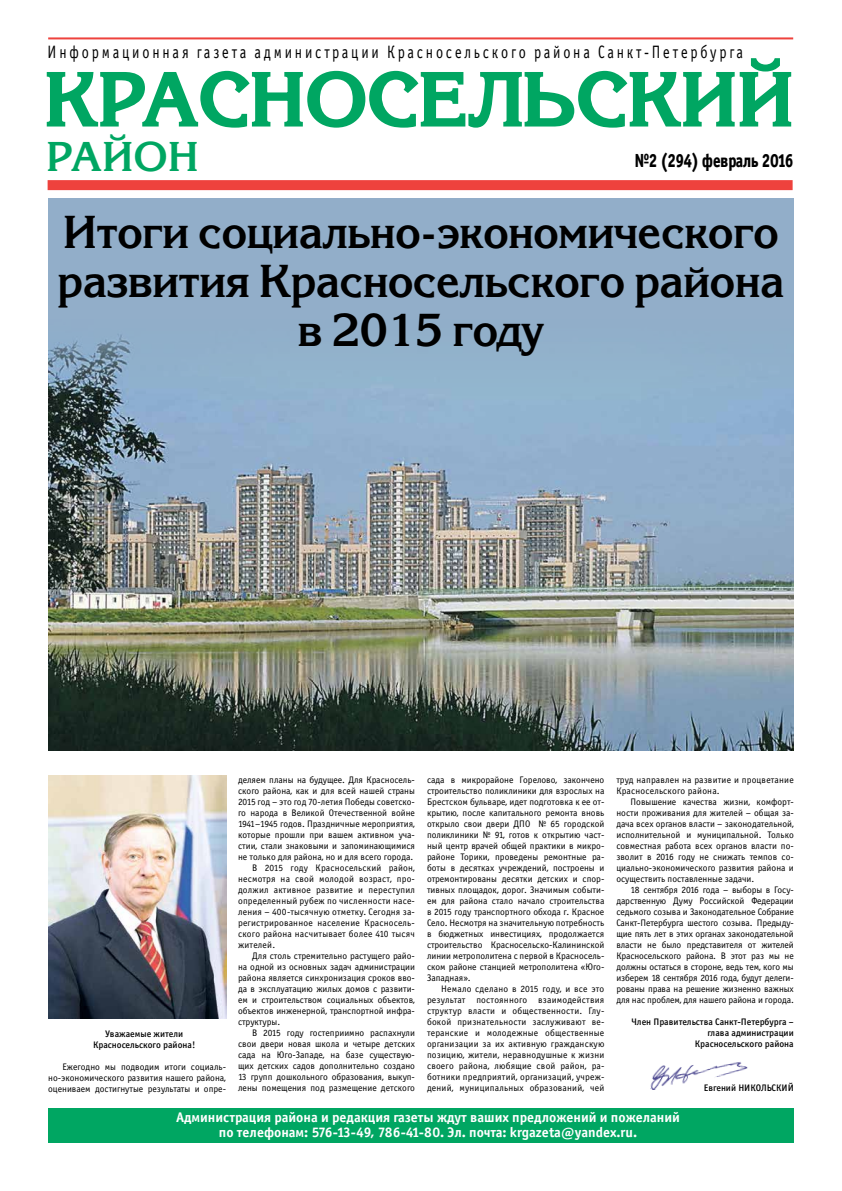
<style>
.page{position:relative;width:842px;height:1191px;background:#fff}
.page>*{position:absolute;margin:0;border:0;box-sizing:border-box;transform-origin:0 0}
.t1{font:700 75px "Korinna C";color:#00a662}
.t2{font:700 46px/49px "Korinna C";letter-spacing:-.02em;color:#000;text-align:center}
.t3{font:700 41.5px "Korinna C";color:#00a662}
.t4{font:19px "Officina Sans Extra Bold C";color:#000;scale:.79 1}
.t5{font:18px "Officina Sans Book C";letter-spacing:.2em;color:#000;scale:.79 1}
.t6{font:14px/15px "Officina Sans Bold C";color:#fff;text-align:center}
.t7{font:9.5px/11px "Officina Sans Book C";color:#000;text-align:justify}
.t8{font:9.5px/11px "Officina Sans Book C";letter-spacing:.02em;color:#000}
.t9{font:9.5px/11px "Officina Sans Medium C";color:#000;text-align:center}
</style>
<div class="page">
<hr style="left:48px;top:37px;width:745px;height:2px;background:#ee423d">
<div style="left:48px;top:180px;width:745px;height:10px;background:#ee423d"></div>
<svg style="left:46px;top:58px;width:746px;height:70px"></svg>
<div style="left:48px;top:1108px;width:746px;height:34px;background:#00a662"></div>
<img style="left:650px;top:1062px;width:98px;height:28px">
<div style="left:48px;top:198px;width:746px;height:552px;background:#92aec9"></div>
<img style="left:48px;top:334px;width:746px;height:416px">
<img style="left:48px;top:776px;width:178px;height:242px">
<h3 class="t5" style="left:48px;top:43px;width:882px">Информационная газета администрации красносельского района санкт-петербурга</h3>
<h1 class="t1" style="left:44px;top:55px;width:751px">Красносельский</h1>
<h3 class="t3" style="left:46px;top:132px;width:154px">район</h3>
<h3 class="t4" style="left:635px;top:149px;width:202px">№2 (294) февраль 2016</h3>
<h2 class="t2" style="left:57px;top:207px;width:729px">Итоги социально-экономического развития Красносельского района в 2015 году</h2>
<p class="t9" style="left:93px;top:1028px;width:104px">Уважаемые жители<br>Красносельского района!</p>
<p class="t7" style="left:48px;top:1061px;width:179px;text-indent:14px">Ежегодно мы подводим итоги социаль&shy;но-экономического развития нашего района, оцениваем достигнутые результаты и опре-</p>
<p class="t7" style="left:238px;top:774px;width:178px">деляем планы на будущее. Для Красносель-</p>
<p class="t7" style="left:238px;top:785px;width:178px">ского района, как и для всей нашей страны</p>
<p class="t7" style="left:238px;top:796px;width:178px">2015 год – это год 70-летия Победы советско-</p>
<p class="t7" style="left:238px;top:807px;width:178px">го народа в Великой Отечественной войне</p>
<p class="t7" style="left:238px;top:818px;width:178px">1941–1945 годов. Праздничные мероприятия,</p>
<p class="t7" style="left:238px;top:829px;width:178px">которые прошли при вашем активном уча-</p>
<p class="t7" style="left:238px;top:840px;width:178px">стии, стали знаковыми и запоминающимися</p>
<p class="t7" style="left:238px;top:851px;width:177px">не только для района, но и для всего города.</p>
<p class="t8" style="left:252px;top:862px;width:164px">В 2015 году Красносельский район,</p>
<p class="t8" style="left:238px;top:873px;width:178px">несмотря на свой молодой возраст, про-</p>
<p class="t8" style="left:238px;top:884px;width:178px">должил активное развитие и переступил</p>
<p class="t8" style="left:238px;top:895px;width:178px">определенный рубеж по численности насе-</p>
<p class="t8" style="left:238px;top:906px;width:178px">ления – 400-тысячную отметку. Сегодня за-</p>
<p class="t8" style="left:238px;top:917px;width:178px">регистрированное население Красносель-</p>
<p class="t8" style="left:238px;top:928px;width:178px">ского района насчитывает более 410 тысяч</p>
<p class="t8" style="left:238px;top:939px;width:39px">жителей.</p>
<p class="t7" style="left:252px;top:950px;width:164px">Для столь стремительно растущего райо-</p>
<p class="t7" style="left:238px;top:961px;width:178px">на одной из основных задач администрации</p>
<p class="t7" style="left:238px;top:972px;width:178px">района является синхронизация сроков вво-</p>
<p class="t7" style="left:238px;top:983px;width:178px">да в эксплуатацию жилых домов с развити-</p>
<p class="t7" style="left:238px;top:994px;width:178px">ем и строительством социальных объектов,</p>
<p class="t7" style="left:238px;top:1005px;width:178px">объектов инженерной, транспортной инфра-</p>
<p class="t7" style="left:238px;top:1016px;width:44px">структуры.</p>
<p class="t7" style="left:252px;top:1027px;width:164px">В 2015 году гостеприимно распахнули</p>
<p class="t7" style="left:238px;top:1038px;width:178px">свои двери новая школа и четыре детских</p>
<p class="t7" style="left:238px;top:1049px;width:178px">сада на Юго-Западе, на базе существую-</p>
<p class="t7" style="left:238px;top:1060px;width:178px">щих детских садов дополнительно создано</p>
<p class="t7" style="left:238px;top:1071px;width:177px">13 групп дошкольного образования, выкуп-</p>
<p class="t7" style="left:238px;top:1082px;width:178px">лены помещения под размещение детского</p>
<p class="t7" style="left:427px;top:774px;width:179px">сада в микрорайоне Горелово, закончено строительство поликлиники для взрослых на Брестском бульваре, идет подготовка к ее от&shy;крытию, после капитального ремонта вновь открыло свои двери ДПО № 65 городской поликлиники № 91, готов к открытию част&shy;ный центр врачей общей практики в микро&shy;районе Торики, проведены ремонтные ра&shy;боты в десятках учреждений, построены и отремонтированы десятки детских и спор&shy;тивных площадок, дорог. Значимым событи&shy;ем для района стало начало строительства в 2015 году транспортного обхода г. Красное Село. Несмотря на значительную потребность в бюджетных инвестициях, продолжается строительство Красносельско-Калининской линии метрополитена с первой в Красносель&shy;ском районе станцией метрополитена «Юго-Западная».</p>
<p class="t7" style="left:427px;top:983px;width:179px;text-indent:14px">Немало сделано в 2015 году, и все это результат постоянного взаимодействия структур власти и общественности. Глу&shy;бокой признательности заслуживают ве&shy;теранские и молодежные общественные организации за их активную гражданскую позицию, жители, неравнодушные к жизни своего района, любящие свой район, ра&shy;ботники предприятий, организаций, учреж&shy;дений, муниципальных образований, чей</p>
<p class="t8" style="left:616px;top:774px;width:179px">труд направлен на развитие и процветание<br>Красносельского района.</p>
<p class="t7" style="left:616px;top:796px;width:179px;text-indent:14px">Повышение качества жизни, комфорт&shy;ности проживания для жителей – общая за&shy;дача всех органов власти – законодательной, исполнительной и муниципальной. Только совместная работа всех органов власти по&shy;зволит в 2016 году не снижать темпов со&shy;циально-экономического развития района и осуществить поставленные задачи.</p>
<p class="t7" style="left:616px;top:884px;width:179px;text-indent:14px">18 сентября 2016 года – выборы в Госу&shy;дарственную Думу Российской Федерации седьмого созыва и Законодательное Собрание Санкт-Петербурга шестого созыва. Предыду&shy;щие пять лет в этих органах законодательной власти не было представителя от жителей Красносельского района. В этот раз мы не должны остаться в стороне, ведь тем, кого мы изберем 18 сентября 2016 года, будут делеги&shy;рованы права на решение жизненно важных для нас проблем, для нашего района и города.</p>
<p class="t9" style="left:631px;top:1016px;width:164px;text-align:right">Член Правительства Санкт-Петербурга – глава администрации<br>Красносельского района</p>
<p class="t9" style="left:704px;top:1082px;width:92px">Евгений НИКОЛЬСКИЙ</p>
<h3 class="t6" style="left:176px;top:1110px;width:505px">Администрация района и редакция газеты ждут ваших предложений и пожеланий по телефонам: 576-13-49, 786-41-80. Эл. почта: krgazeta@yandex.ru.</h3>
</div>
